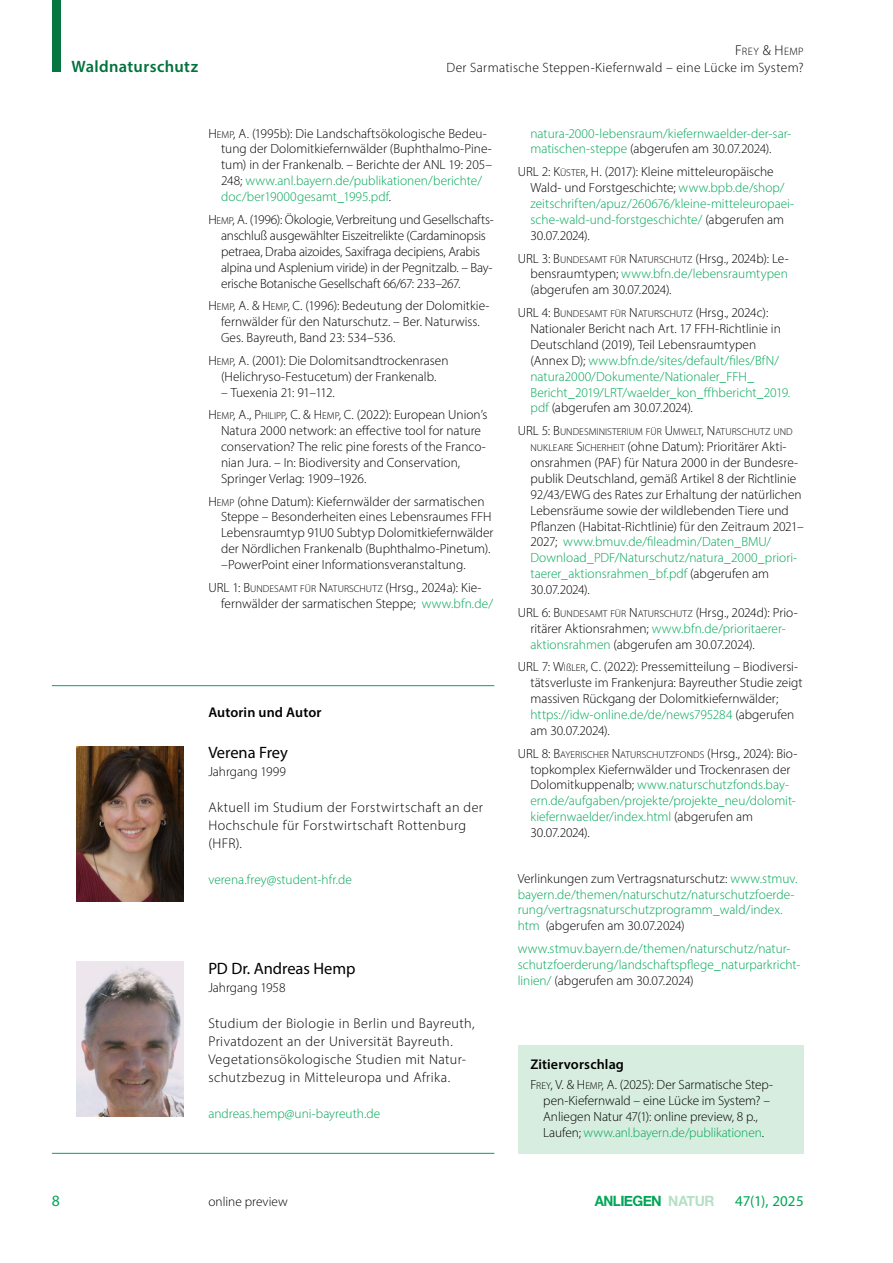
<style>
.page{position:relative;width:893px;height:1263px;background:#fff}
.page>*{position:absolute;margin:0;border:0;box-sizing:border-box;transform-origin:0 0}
.Autor{font:16.5px "Myriad Pro";letter-spacing:-.005em;color:#000}
.t1{font:600 16.5px "Myriad Pro";letter-spacing:.02em;color:#00723b}
.t2{font:15.75px "Myriad Pro";color:#00a657}
.t3{font:15px "Myriad Pro";letter-spacing:.005em;color:#00a657}
.t4{font:700 14.25px "Helvetica Neue";letter-spacing:-.035em;color:#00a657;scale:.94 1}
.P__Fließtext_2Sp{font:300 14.1px/18px "Myriad Pro";letter-spacing:.03em;color:#000}
.H1__Headline_Fliess{font:600 14.1px "Myriad Pro";letter-spacing:.01em;color:#000}
.t5{font:300 13.5px "Myriad Pro";letter-spacing:.025em;color:#000}
.Literatur{font:300 13.35px/15.9px "Myriad Pro";color:#000}
.Literatur-2{font:300 13.35px/15.9px "Myriad Pro";color:#00a657}
.Autor_Kontakt{font:300 13.35px "Myriad Pro";color:#00a657}
.Autor_Jahrgang{font:300 13.35px "Myriad Pro";color:#000}
.t6{font:300 10.8px "Myriad Pro";letter-spacing:.04em;color:#000}
.Literatur-3{font:300 10.05px "Myriad Pro";letter-spacing:.005em;color:#000}
.s1{font-size:14.4px}
.s2{font-style:inherit}
.s3{font-size:10.05px}
.s4{color:#00a657}
.s5{color:#000}
.s6{font-size:10.05px;color:#000}
.s7{font-size:13.35px}
.s8{font-size:10.35px}
.s9{color:rgb(104 193 135/.5)}
</style>
<div class="page">
<div style="left:52px;top:0;width:8px;height:71px;background:#087641"></div>
<img style="left:77px;top:746px;width:106px;height:156px">
<img style="left:77px;top:962px;width:106px;height:155px">
<hr style="left:52px;top:685px;width:442px;height:1px;background:#00a657">
<hr style="left:52px;top:1153px;width:442px;height:1px;background:#00a657">
<div style="left:518px;top:1045px;width:286px;height:109px;background:#d7eddf"></div>
<p class="t6" style="left:735px;top:45px;width:70px"><span class="s1">F</span>REY <span class="s1">&amp; H</span>EMP</p>
<p class="t1" style="left:71px;top:55px;width:128px">Waldnaturschutz</p>
<p class="t5" style="left:446px;top:59px;width:359px">Der Sarmatische Steppen-Kiefernwald – eine Lücke im System?</p>
<p class="Literatur" style="left:221px;top:125px;width:272px;text-indent:-13px"><span class="s2">H</span><span class="s3">EMP</span>, A. (1995b): Die Landschaftsökologische Bedeu&shy;tung der Dolomitkiefernwälder (Buphthalmo-Pine&shy;tum) in der Frankenalb. – Berichte der ANL 19: 205– 248; <span class="s4">www.anl.bayern.de/publikationen/berichte/ doc/ber19000gesamt_1995.pdf</span>.</p>
<p class="Literatur" style="left:221px;top:211px;width:274px;text-indent:-13px"><span class="s2">H</span><span class="s3">EMP</span>, A. (1996): Ökologie, Verbreitung und Gesellschafts&shy;anschluß ausgewählter Eiszeitrelikte (Cardaminopsis petraea, Draba aizoides, Saxifraga decipiens, Arabis alpina und Asplenium viride) in der Pegnitzalb. – Bay&shy;erische Botanische Gesellschaft 66/67: 233–267.</p>
<p class="Literatur" style="left:221px;top:298px;width:270px;text-indent:-13px"><span class="s2">H</span><span class="s3">EMP</span><span class="s2">, A. &amp; H</span><span class="s3">EMP</span><span class="s2">, C.</span> (1996): Bedeutung der Dolomitkie&shy;fernwälder für den Naturschutz. – Ber. Naturwiss.<br>Ges. Bayreuth, Band 23: 534–536.</p>
<p class="Literatur" style="left:208px;top:352px;width:242px;text-align:center"><span class="s2">H</span><span class="s3">EMP</span>, A. (2001): Die Dolomitsandtrockenrasen (Helichryso-Festucetum) der Frankenalb.</p>
<p class="Literatur" style="left:221px;top:384px;width:115px">– Tuexenia 21: 91–112.</p>
<p class="Literatur" style="left:221px;top:407px;width:268px;text-indent:-13px"><span class="s2">H</span><span class="s3">EMP</span><span class="s2">, A., P</span> <span class="s3">H ILIPP</span><span class="s2">, C. &amp; H</span><span class="s3">EMP</span><span class="s2">, C.</span> (2022): European Union’s Natura 2000 network: an effective tool for nature conservation? The relic pine forests of the Franco&shy;nian Jura. – In: Biodiversity and Conservation, Springer Verlag: 1909–1926.</p>
<p class="Literatur" style="left:221px;top:493px;width:274px;text-indent:-13px"><span class="s2">H</span><span class="s3">EMP</span> (ohne Datum): Kiefernwälder der sarmatischen Steppe – Besonderheiten eines Lebensraumes FFH Lebensraumtyp 91U0 Subtyp Dolomitkiefernwälder der Nördlichen Frankenalb (Buphthalmo-Pinetum). –PowerPoint einer Informationsveranstaltung.</p>
<p class="Literatur" style="left:221px;top:579px;width:273px;text-indent:-13px">URL 1: <span class="s2">B</span><span class="s3">UNDESAMT FÜR</span> <span class="s2">N</span> <span class="s3">ATURSCH UTZ</span> (Hrsg., 2024a): Kie&shy;fernwälder der sarmatischen Steppe; <span class="s4">www.bfn.de/</span></p>
<h1 class="H1__Headline_Fliess" style="left:208px;top:703px;width:115px">Autorin und Autor</h1>
<p class="Autor" style="left:208px;top:742px;width:81px">Verena Frey</p>
<p class="Autor_Jahrgang" style="left:208px;top:763px;width:79px">Jahrgang 1999</p>
<p class="P__Fließtext_2Sp" style="left:208px;top:798px;width:276px">Aktuell im Studium der Forstwirtschaft an der<br>Hochschule für Forstwirtschaft Rottenburg (HFR).</p>
<p class="Autor_Kontakt" style="left:208px;top:871px;width:145px">verena.frey@student-hfr.de</p>
<p class="Autor" style="left:208px;top:958px;width:149px">PD Dr. Andreas Hemp</p>
<p class="Autor_Jahrgang" style="left:208px;top:979px;width:79px">Jahrgang 1958</p>
<p class="P__Fließtext_2Sp" style="left:208px;top:1014px;width:268px">Studium der Biologie in Berlin und Bayreuth, Privatdozent an der Universität Bayreuth.<br>Vegetationsökologische Studien mit Natur&shy;schutzbezug in Mitteleuropa und Afrika.</p>
<p class="Autor_Kontakt" style="left:208px;top:1105px;width:173px">andreas.hemp@uni-bayreuth.de</p>
<p class="Literatur-2" style="left:530px;top:125px;width:262px">natura-2000-lebensraum/kiefernwaelder-der-sar&shy;matischen-steppe <span class="s5">(abgerufen am 30.07.2024).</span></p>
<p class="Literatur-2" style="left:530px;top:164px;width:265px;text-indent:-13px"><span class="s5">URL 2:</span> <span class="s5">K</span><span class="s6">ÜSTER</span><span class="s5">, H. (2017): Kleine mitteleuropäische Wald- und Forstgeschichte;</span> www.bpb.de/shop/ zeitschriften/apuz/260676/kleine-mitteleuropaei&shy;sche-wald-und-forstgeschichte/ <span class="s5">(abgerufen am 30.07.2024).</span></p>
<p class="Literatur" style="left:530px;top:250px;width:260px;text-align:justify;text-indent:-13px">URL 3: <span class="s2">B</span><span class="s3">UNDESAMT FÜR</span> <span class="s2">N</span> <span class="s3">ATURSCH UTZ</span> (Hrsg., 2024b): Le&shy;bensraumtypen; <span class="s4">www.bfn.de/lebensraumtypen </span>(abgerufen am 30.07.2024).</p>
<p class="Literatur-3" style="left:518px;top:308px;width:252px"><span class="s7">URL 4:</span> <span class="s7">B</span>UNDESAMT FÜR <span class="s7">N</span> ATURSCH UTZ <span class="s7">(Hrsg., 2024c):</span></p>
<p class="Literatur-2" style="left:530px;top:320px;width:261px"><span class="s5">Nationaler Bericht nach Art. 17 FFH-Richtlinie in Deutschland (2019), Teil Lebensraumtypen (Annex D);</span> www.bfn.de/sites/default/files/BfN/ natura2000/Dokumente/Nationaler_FFH_ Bericht_2019/LRT/waelder_kon_ffhbericht_2019. pdf <span class="s5">(abgerufen am 30.07.2024).</span></p>
<p class="Literatur-3" style="left:518px;top:426px;width:276px"><span class="s7">URL 5:</span> <span class="s7">B</span>UNDESMINISTERIUM FÜR <span class="s7">U</span> MWELT<span class="s7">, N</span>ATURSCH UTZ UND</p>
<p class="Literatur" style="left:530px;top:438px;width:275px"><span class="s3">NUKLEARE</span> <span class="s2">S</span><span class="s3">ICH ERH EIT</span> (ohne Datum): Prioritärer Akti&shy;onsrahmen (PAF) für Natura 2000 in der Bundesre&shy;publik Deutschland, gemäß Artikel 8 der Richtlinie 92/43/EWG des Rates zur Erhaltung der natürlichen Lebensräume sowie der wildlebenden Tiere und Pflanzen (Habitat-Richtlinie) für den Zeitraum 2021– 2027; <span class="s4">www.bmuv.de/fileadmin/Daten_BMU/ Download_PDF/Naturschutz/natura_2000_priori&shy;taerer_aktionsrahmen_bf.pdf</span> (abgerufen am 30.07.2024).</p>
<p class="Literatur" style="left:530px;top:604px;width:269px;text-indent:-13px">URL 6: <span class="s2">B</span><span class="s3">UNDESAMT FÜR</span> <span class="s2">N</span> <span class="s3">ATURSCH UTZ</span> (Hrsg., 2024d): Prio&shy;ritärer Aktionsrahmen; <span class="s4">www.bfn.de/prioritaerer&shy;aktionsrahmen</span> (abgerufen am 30.07.2024).</p>
<p class="Literatur" style="left:530px;top:659px;width:274px;text-indent:-13px">URL 7: <span class="s2">W</span><span class="s3">I</span><span class="s8">ß</span><span class="s3">LER</span>, C. (2022): Pressemitteilung – Biodiversi&shy;tätsverluste im Frankenjura: Bayreuther Studie zeigt massiven Rückgang der Dolomitkiefernwälder; <span class="s4">https://idw-online.de/de/news795284</span> (abgerufen am 30.07.2024).</p>
<p class="Literatur-3" style="left:518px;top:748px;width:281px"><span class="s7">URL 8:</span> <span class="s7">B</span>AYERISCH ER <span class="s7">N</span>ATURSCH UTZFONDS <span class="s7">(Hrsg., 2024): Bio-</span></p>
<p class="Literatur-2" style="left:530px;top:761px;width:267px"><span class="s5">topkomplex Kiefernwälder und Trockenrasen der Dolomitkuppenalb;</span> www.naturschutzfonds.bay&shy;ern.de/aufgaben/projekte/projekte_neu/dolomit&shy;kiefernwaelder/index.html <span class="s5">(abgerufen am 30.07.2024).</span></p>
<p class="Literatur-2" style="left:518px;top:870px;width:281px"><span class="s5">Verlinkungen zum Vertragsnaturschutz:</span> www.stmuv. bayern.de/themen/naturschutz/naturschutzfoerde&shy;rung/vertragsnaturschutzprogramm_wald/index. htm <span class="s5">(abgerufen am 30.07.2024)</span></p>
<p class="Literatur-2" style="left:518px;top:940px;width:284px">www.stmuv.bayern.de/themen/naturschutz/natur&shy;schutzfoerderung/landschaftspflege_naturparkricht&shy;linien/ <span class="s5">(abgerufen am 30.07.2024)</span></p>
<h1 class="H1__Headline_Fliess" style="left:530px;top:1055px;width:95px">Zitiervorschlag</h1>
<p class="Literatur" style="left:543px;top:1076px;width:231px;text-indent:-13px"><span class="s2">F</span><span class="s3">REY</span><span class="s2">, V. &amp; H</span><span class="s3">EMP</span><span class="s2">, A. (2025):</span> Der Sarmatische Step&shy;pen-Kiefernwald – eine Lücke im System? – Anliegen Natur 47(1): online preview, 8 p., Laufen; <span class="s4">www.anl.bayern.de/publikationen</span>.</p>
<p class="Literatur" style="left:208px;top:1193px;width:81px">online preview</p>
<p class="t4" style="left:595px;top:1189px;width:129px">ANLIEGEN <span class="s9">NATUR</span></p>
<p class="t2" style="left:52px;top:1191px;width:10px">8</p>
<p class="t3" style="left:735px;top:1191px;width:70px">47(1), 2025</p>
</div>
